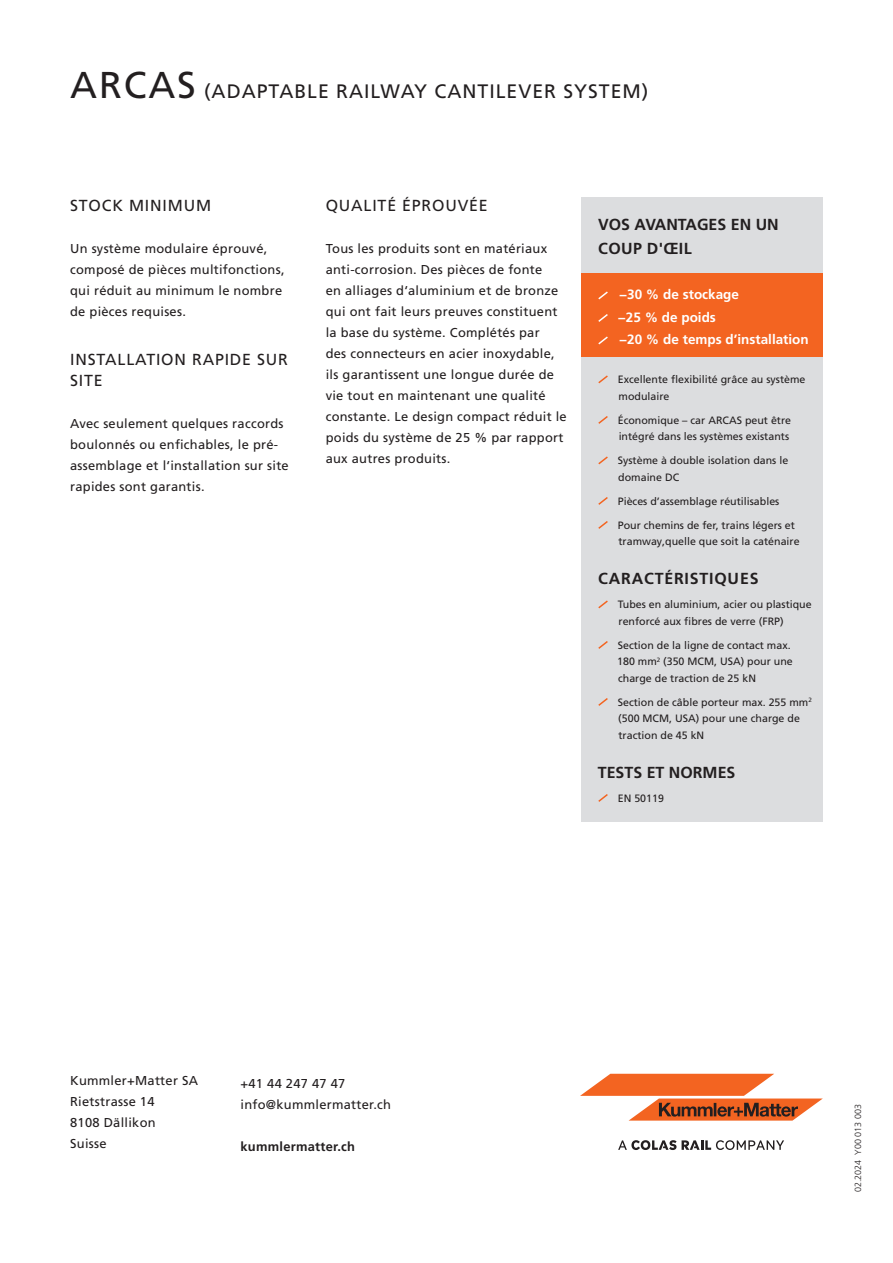
<style>
.page{position:relative;width:893px;height:1263px;background:#fff}
.page>*{position:absolute;margin:0;border:0;box-sizing:border-box;transform-origin:0 0}
.titel{font:19.5px "Frutiger LT Pro";letter-spacing:.05em;color:#231f20}
.lauftext{font:15.9px/21px "Frutiger LT Pro";letter-spacing:.05em;color:#231f20}
.lauftext-2{font:700 15.9px/24px "Frutiger LT Pro";color:#231f20}
.lauftext-3{font:700 15.9px "Frutiger LT Pro";letter-spacing:.05em;color:#231f20}
.lauftext-4{font:700 13.5px "Frutiger LT Pro";color:#fff}
.lauftext-5{font:12.9px/21px "Frutiger LT Pro";letter-spacing:.02em;color:#231f20}
.t1{font:700 12.9px "Frutiger LT Pro";letter-spacing:.02em;color:#231f20}
.lauftext-6{font:10.65px/16.5px "Frutiger LT Pro";color:#231f20}
.lauftext_titel{font:300 9px "Frutiger LT Pro";color:#231f20}
.s1{font-size:37.35px}
</style>
<div class="page">
<div style="left:581px;top:197px;width:242px;height:625px;background:#dcdddf"></div>
<svg style="left:598px;top:375px;width:10px;height:9px"></svg>
<svg style="left:598px;top:416px;width:10px;height:8px"></svg>
<svg style="left:598px;top:456px;width:10px;height:9px"></svg>
<svg style="left:598px;top:497px;width:10px;height:8px"></svg>
<svg style="left:598px;top:521px;width:10px;height:8px"></svg>
<svg style="left:598px;top:600px;width:10px;height:9px"></svg>
<svg style="left:598px;top:641px;width:10px;height:8px"></svg>
<svg style="left:598px;top:698px;width:10px;height:8px"></svg>
<svg style="left:598px;top:794px;width:10px;height:8px"></svg>
<div style="left:581px;top:274px;width:242px;height:83px;background:#f36421"></div>
<svg style="left:598px;top:291px;width:10px;height:9px"></svg>
<svg style="left:598px;top:314px;width:10px;height:8px"></svg>
<svg style="left:598px;top:336px;width:10px;height:9px"></svg>
<svg style="left:580px;top:1074px;width:243px;height:46px"></svg>
<svg style="left:618px;top:1140px;width:166px;height:10px"></svg>
<p class="titel" style="left:70px;top:80px;width:580px"><span class="s1">ARCAS</span> (ADAPTABLE RAILWAY CANTILEVER SYSTEM)</p>
<p class="lauftext" style="left:70px;top:195px;width:142px">STOCK MINIMUM</p>
<p class="lauftext-5" style="left:70px;top:238px;width:216px">Un système modulaire éprouvé, composé de pièces multifonctions, qui réduit au minimum le nombre de pièces requises.</p>
<p class="lauftext" style="left:70px;top:349px;width:219px">INSTALLATION RAPIDE SUR<br>SITE</p>
<p class="lauftext-5" style="left:70px;top:413px;width:220px">Avec seulement quelques raccords boulonnés ou enfichables, le pré&shy;assemblage et l‘installation sur site rapides sont garantis.</p>
<p class="lauftext" style="left:326px;top:195px;width:164px">QUALITÉ ÉPROUVÉE</p>
<p class="lauftext-5" style="left:326px;top:238px;width:243px">Tous les produits sont en matériaux anti-corrosion. Des pièces de fonte<br>en alliages d‘aluminium et de bronze qui ont fait leurs preuves constituent la base du système. Complétés par<br>des connecteurs en acier inoxydable, ils garantissent une longue durée de vie tout en maintenant une qualité constante. Le design compact réduit le poids du système de 25 % par rapport aux autres produits.</p>
<p class="lauftext-2" style="left:598px;top:213px;width:182px">VOS AVANTAGES EN UN<br>COUP D'ŒIL</p>
<p class="lauftext-4" style="left:619px;top:287px;width:121px">−30 % de stockage</p>
<p class="lauftext-4" style="left:618px;top:309px;width:100px">−25 % de poids</p>
<p class="lauftext-4" style="left:619px;top:332px;width:191px">−20 % de temps d’installation</p>
<p class="lauftext-6" style="left:618px;top:371px;width:189px">Excellente flexibilité grâce au système modulaire</p>
<p class="lauftext-6" style="left:618px;top:412px;width:175px">Économique – car ARCAS peut être intégré dans les systèmes existants</p>
<p class="lauftext-6" style="left:618px;top:452px;width:172px">Système à double isolation dans le domaine DC</p>
<p class="lauftext-6" style="left:618px;top:493px;width:163px">Pièces d’assemblage réutilisables</p>
<p class="lauftext-6" style="left:618px;top:517px;width:183px">Pour chemins de fer, trains légers et tramway,quelle que soit la caténaire</p>
<p class="lauftext-3" style="left:598px;top:569px;width:162px">CARACTÉRISTIQUES</p>
<p class="lauftext-6" style="left:618px;top:596px;width:195px">Tubes en aluminium, acier ou plastique renforcé aux fibres de verre (FRP)</p>
<p class="lauftext-6" style="left:617px;top:637px;width:177px">Section de la ligne de contact max.<br>180 mm<sup>2</sup> (350 MCM, USA) pour une charge de traction de 25 kN</p>
<p class="lauftext-6" style="left:618px;top:694px;width:196px">Section de câble porteur max. 255 mm<sup>2 </sup>(500 MCM, USA) pour une charge de traction de 45 kN</p>
<p class="lauftext-2" style="left:598px;top:760px;width:139px">TESTS ET NORMES</p>
<p class="lauftext-6" style="left:618px;top:790px;width:48px">EN 50119</p>
<p class="lauftext-5" style="left:70px;top:1070px;width:129px">Kummler+Matter SA<br>Rietstrasse 14<br>8108 Dällikon<br>Suisse</p>
<p class="lauftext-5" style="left:241px;top:1073px;width:152px">+41 44 247 47 47 info@kummlermatter.ch</p>
<p class="t1" style="left:241px;top:1139px;width:116px">kummlermatter.ch</p>
<p class="lauftext_titel" style="left:853px;top:1192px;width:90px;rotate:-90deg">02.2024 Y00 013 003</p>
</div>
